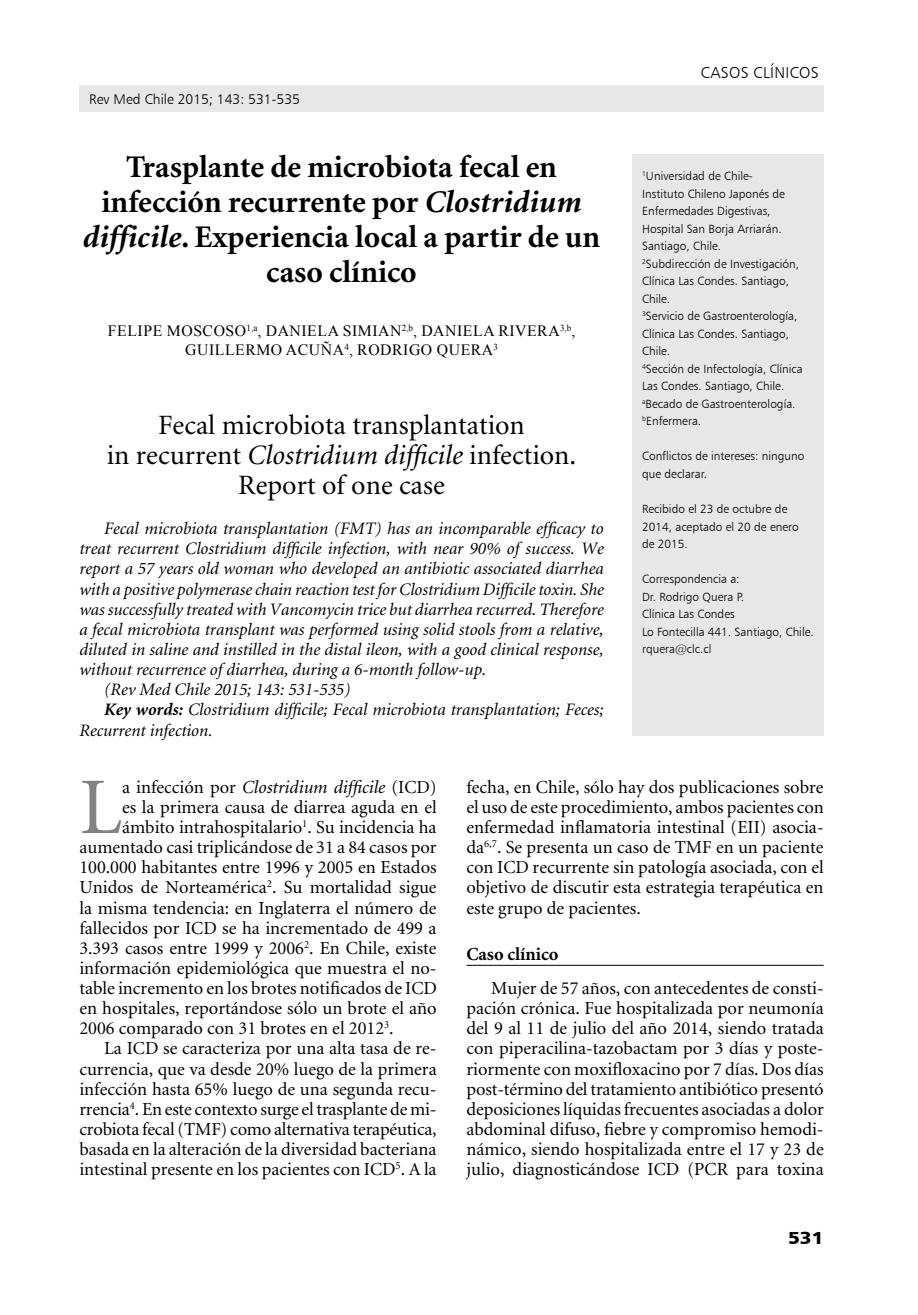
<style>
.page{position:relative;width:918px;height:1315px;background:#fff}
.page>*{position:absolute;margin:0;border:0;box-sizing:border-box;transform-origin:0 0}
.t1{font:80.33px "Minion";color:#808285}
.t2{font:700 31.5px/35px "Minion";color:#000;text-align:center}
.t3{font:28px/29.8px "Minion";color:#000;text-align:center}
.t4{font:18.38px/20.1px "Minion";color:#000;text-align:justify}
.t5{font:italic 18.38px "Minion";color:#000}
.t6{font:700 18.38px "Minion";color:#000}
.t7{font:italic 17.5px "Minion";color:#000}
.t8{font:17.5px "Humanist 777 BT Black B";color:#000;scale:1.1 1}
.t9{font:15.75px/18.9px "Times New Roman";letter-spacing:.035em;color:#000;text-align:center}
.t10{font:15.75px "Humanist 777 BT Light B";color:#000}
.t11{font:14px "Humanist 777 BT Light B";color:#000}
.t12{font:11.9px/17.5px "Humanist 777 BT Light B";color:#000}
.s1{font-style:italic}
.s2{font-weight:700}
.s3{font-style:normal}
</style>
<div class="page">
<div style="left:79px;top:85px;width:744px;height:26px;background:#e6e7e8"></div>
<div style="left:632px;top:154px;width:191px;height:581px;background:#e6e7e8"></div>
<hr style="left:466px;top:965px;width:357px;height:1px;background:#000">
<p class="t11" style="left:89px;top:90px;width:212px">Rev Med Chile 2015; 143: 531-535</p>
<h2 class="t2" style="left:83px;top:151px;width:519px">Trasplante de microbiota fecal en infección recurrente por <span class="s1">Clostridium difficile</span>. Experiencia local a partir de un caso clínico</h2>
<p class="t9" style="left:108px;top:321px;width:469px">FELIPE MOSCOSO<sup>1,A</sup>, DANIELA SIMIAN<sup>2,B</sup>, DANIELA RIVERA<sup>3,B</sup>,<br>GUILLERMO ACUÑA<sup>4</sup>, RODRIGO QUERA<sup>3</sup></p>
<h3 class="t3" style="left:107px;top:412px;width:471px">Fecal microbiota transplantation<br>in recurrent <span class="s1">Clostridium difficile</span> infection.<br>Report of one case</h3>
<p class="t7" style="left:104px;top:520px;width:501px">Fecal microbiota transplantation (FMT) has an incomparable efficacy to</p>
<p class="t7" style="left:79px;top:540px;width:526px">treat recurrent Clostridium difficile infection, with near 90% of success. We</p>
<p class="t7" style="left:79px;top:560px;width:526px">report a 57 years old woman who developed an antibiotic associated diarrhea</p>
<p class="t7" style="left:79px;top:580px;width:526px">with a positive polymerase chain reaction test for Clostridium Difficile toxin. She</p>
<p class="t7" style="left:79px;top:600px;width:526px">was successfully treated with Vancomycin trice but diarrhea recurred. Therefore</p>
<p class="t7" style="left:79px;top:620px;width:526px">a fecal microbiota transplant was performed using solid stools from a relative,</p>
<p class="t7" style="left:79px;top:641px;width:526px">diluted in saline and instilled in the distal ileon, with a good clinical response,</p>
<p class="t7" style="left:79px;top:661px;width:408px">without recurrence of diarrhea, during a 6-month follow-up.</p>
<p class="t7" style="left:104px;top:681px;width:248px">(Rev Med Chile 2015; 143: 531-535)</p>
<p class="t7" style="left:104px;top:701px;width:501px"><span class="s2">Key words:</span> Clostridium difficile; Fecal microbiota transplantation; Feces;</p>
<p class="t7" style="left:79px;top:721px;width:135px">Recurrent infection.</p>
<p class="t10" style="left:701px;top:63px;width:10px">casoscl</p>
<p class="t10" style="left:770px;top:63px;width:14px">ínicos</p>
<p class="t12" style="left:642px;top:167px;width:162px"><sup>1</sup>Universidad de Chile-<br>Instituto Chileno Japonés de<br>Enfermedades Digestivas,<br>Hospital San Borja Arriarán.<br>Santiago, Chile.<br><sup>2</sup>Subdirección de Investigación,<br>Clínica Las Condes. Santiago,<br>Chile.<br><sup>3</sup>Servicio de Gastroenterología,<br>Clínica Las Condes. Santiago,<br>Chile.<br><sup>4</sup>Sección de Infectología, Clínica<br>Las Condes. Santiago, Chile. <sup>a</sup>Becado de Gastroenterología. <sup>b</sup>Enfermera.</p>
<p class="t12" style="left:642px;top:447px;width:164px">Conflictos de intereses: ninguno que declarar.</p>
<p class="t12" style="left:642px;top:500px;width:158px">Recibido el 23 de octubre de<br>2014, aceptado el 20 de enero de 2015.</p>
<p class="t12" style="left:642px;top:570px;width:173px">Correspondencia a:<br>Dr. Rodrigo Quera P.<br>Clínica Las Condes<br>Lo Fontecilla 441. Santiago, Chile. rquera@clc.cl</p>
<h1 class="t1" style="left:79px;top:767px;width:44px">L</h1>
<p class="t5" style="left:122px;top:778px;width:316px"><span class="s3">a infección por</span> Clostridium difficile <span class="s3">(ICD)</span></p>
<p class="t4" style="left:122px;top:797px;width:316px">es la primera causa de diarrea aguda en el</p>
<p class="t4" style="left:122px;top:817px;width:316px">ámbito intrahospitalario<sup>1</sup>. Su incidencia ha</p>
<p class="t4" style="left:79px;top:838px;width:359px">aumentado casi triplicándose de 31 a 84 casos por</p>
<p class="t4" style="left:79px;top:858px;width:359px">100.000 habitantes entre 1996 y 2005 en Estados</p>
<p class="t4" style="left:79px;top:878px;width:359px">Unidos de Norteamérica<sup>2</sup>. Su mortalidad sigue</p>
<p class="t4" style="left:79px;top:898px;width:359px">la misma tendencia: en Inglaterra el número de</p>
<p class="t4" style="left:79px;top:918px;width:359px">fallecidos por ICD se ha incrementado de 499 a</p>
<p class="t4" style="left:79px;top:938px;width:359px">3.393 casos entre 1999 y 2006<sup>2</sup>. En Chile, existe</p>
<p class="t4" style="left:79px;top:958px;width:359px">información epidemiológica que muestra el no-</p>
<p class="t4" style="left:79px;top:978px;width:359px">table incremento en los brotes notificados de ICD</p>
<p class="t4" style="left:79px;top:999px;width:359px">en hospitales, reportándose sólo un brote el año</p>
<p class="t4" style="left:79px;top:1019px;width:316px">2006 comparado con 31 brotes en el 2012<sup>3</sup>.</p>
<p class="t4" style="left:104px;top:1039px;width:334px">La ICD se caracteriza por una alta tasa de re-</p>
<p class="t4" style="left:79px;top:1059px;width:359px">currencia, que va desde 20% luego de la primera</p>
<p class="t4" style="left:79px;top:1079px;width:359px">infección hasta 65% luego de una segunda recu-</p>
<p class="t4" style="left:79px;top:1099px;width:359px">rrencia<sup>4</sup>. En este contexto surge el trasplante de mi-</p>
<p class="t4" style="left:79px;top:1119px;width:359px">crobiota fecal (TMF) como alternativa terapéutica,</p>
<p class="t4" style="left:79px;top:1139px;width:358px">basada en la alteración de la diversidad bacteriana</p>
<p class="t4" style="left:79px;top:1160px;width:359px">intestinal presente en los pacientes con ICD<sup>5</sup>. A la</p>
<p class="t4" style="left:466px;top:777px;width:359px">fecha, en Chile, sólo hay dos publicaciones sobre el uso de este procedimiento, ambos pacientes con enfermedad inflamatoria intestinal (EII) asocia&shy;da<sup>6,7</sup>. Se presenta un caso de TMF en un paciente con ICD recurrente sin patología asociada, con el objetivo de discutir esta estrategia terapéutica en este grupo de pacientes.</p>
<p class="t6" style="left:466px;top:944px;width:94px">Caso clínico</p>
<p class="t4" style="left:466px;top:978px;width:359px;text-indent:25px">Mujer de 57 años, con antecedentes de consti&shy;pación crónica. Fue hospitalizada por neumonía del 9 al 11 de julio del año 2014, siendo tratada con piperacilina-tazobactam por 3 días y poste&shy;riormente con moxifloxacino por 7 días. Dos días post-término del tratamiento antibiótico presentó deposiciones líquidas frecuentes asociadas a dolor abdominal difuso, fiebre y compromiso hemodi&shy;námico, siendo hospitalizada entre el 17 y 23 de julio, diagnosticándose ICD (PCR para toxina</p>
<p class="t8" style="left:788px;top:1226px;width:34px">531</p>
</div>
